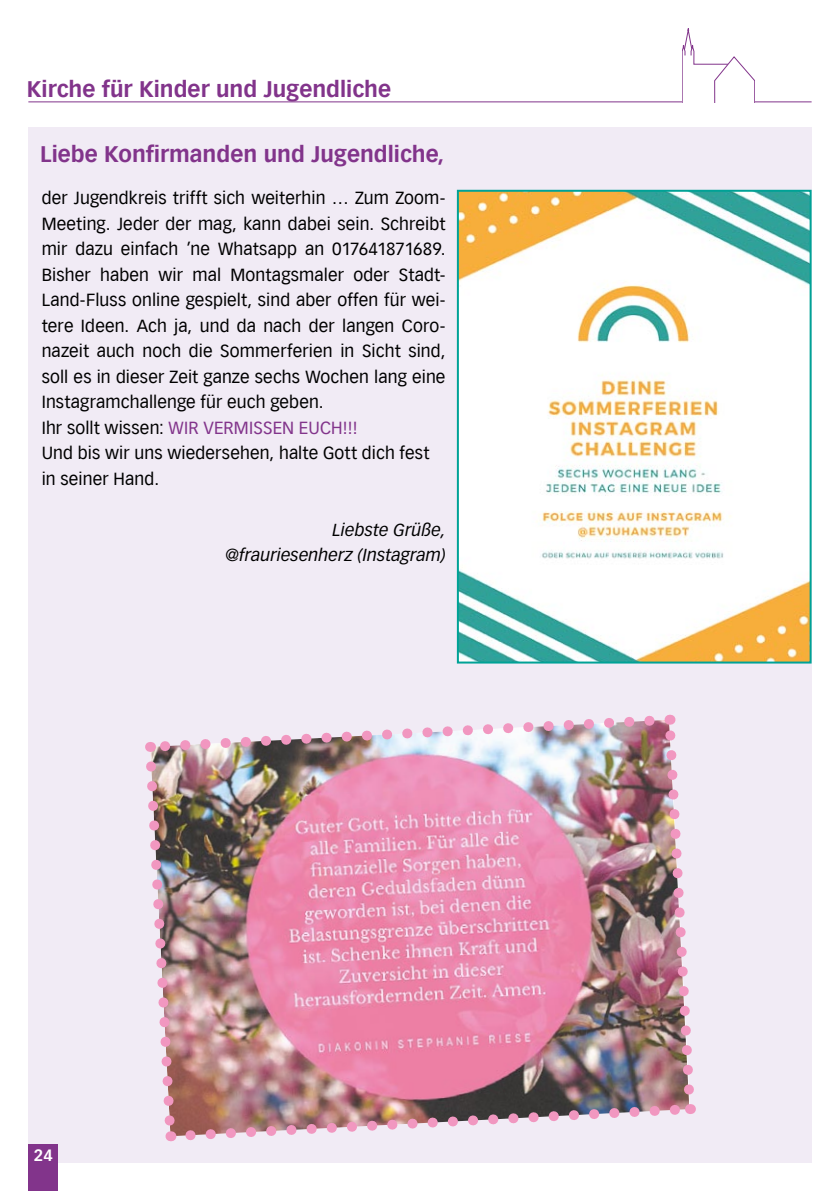
<style>
.page{position:relative;width:840px;height:1191px;background:#fff}
.page>*{position:absolute;margin:0;border:0;box-sizing:border-box;transform-origin:0 0}
.t1{font:700 22px "Vectora LT";color:#82348b}
.t2{font:17.2px/25.6px "Vectora LT";letter-spacing:.01em;color:#000}
.t3{font:italic 17.2px/25.6px "Vectora LT Std";letter-spacing:.005em;color:#000;text-align:right}
.t4{font:700 16px "Vectora LT";color:#fff}
.s1{color:#82348b}
</style>
<div class="page">
<div style="left:28px;top:128px;width:783px;height:1034px;background:#f1ebf5"></div>
<svg style="left:681px;top:28px;width:73px;height:74px"></svg>
<hr style="left:28px;top:102px;width:653px;height:1px;background:#82348b">
<hr style="left:754px;top:102px;width:57px;height:1px;background:#82348b">
<div style="left:28px;top:1144px;width:30px;height:47px;background:#82348b"></div>
<img style="left:459px;top:193px;width:349px;height:467px">
<div style="left:456px;top:190px;width:355px;height:473px;border:2px solid #00a296"></div>
<img style="left:145px;top:714px;width:551px;height:428px">
<p class="t1" style="left:27px;top:76px;width:365px">Kirche für Kinder und Jugendliche</p>
<p class="t1" style="left:40px;top:140px;width:405px">Liebe Konfirmanden und Jugendliche,</p>
<p class="t2" style="left:42px;top:185px;width:405px">der Jugendkreis trifft sich weiterhin … Zum Zoom-Meeting. Jeder der mag, kann dabei sein. Schreibt mir dazu einfach ’ne Whatsapp an 017641871689.<br>Bisher haben wir mal Montagsmaler oder Stadt-Land-Fluss online gespielt, sind aber offen für wei&shy;tere Ideen. Ach ja, und da nach der langen Coro&shy;nazeit auch noch die Sommerferien in Sicht sind, soll es in dieser Zeit ganze sechs Wochen lang eine Instagramchallenge für euch geben.<br>Ihr sollt wissen: <span class="s1">WIR VERMISSEN EUCH!!!<br></span>Und bis wir uns wiedersehen, halte Gott dich fest in seiner Hand.</p>
<p class="t3" style="left:225px;top:517px;width:221px">Liebste Grüße, @frauriesenherz (Instagram)</p>
<p class="t4" style="left:34px;top:1145px;width:20px">24</p>
</div>
